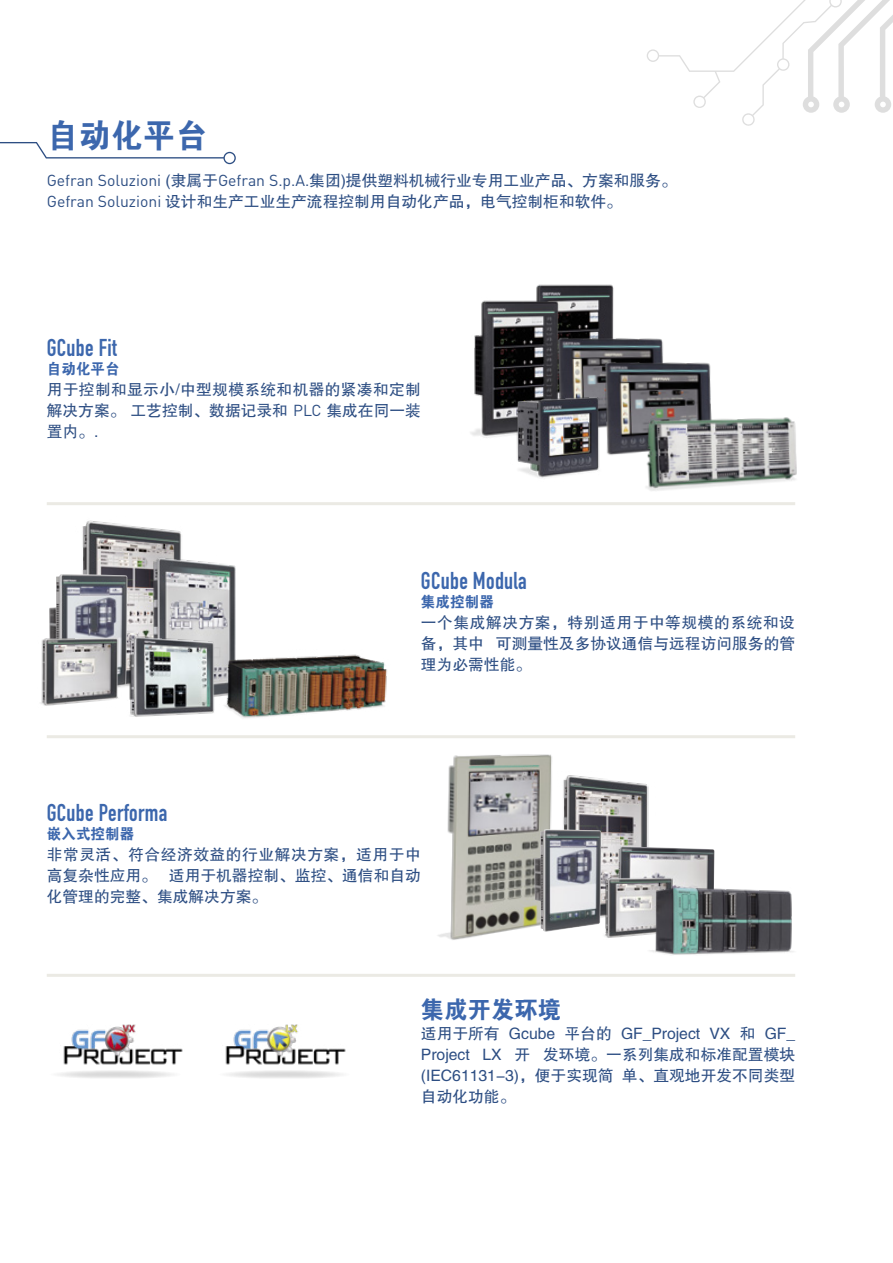
<style>
.page{position:relative;width:893px;height:1263px;background:#fff}
.page>*{position:absolute;margin:0;border:0;box-sizing:border-box;transform-origin:0 0}
.t1{font:33px "FZDHTJW GB1 0";letter-spacing:.015em;color:#3c67ad;scale:.96 1}
.t2{font:24px "DIN Engschrift";letter-spacing:.015em;color:#3c67ad;scale:.96 1}
.t3{font:24px "FZDHTJW GB1 0";letter-spacing:.015em;color:#3c67ad;scale:.96 1}
.t4{font:15.75px/21px "FZHTJW GB1 0";color:#2d4e83;text-align:justify}
.t5{font:15px "FZDHTJW GB1 0";letter-spacing:.015em;color:#3c67ad;scale:.96 1}
.s1{font-family:"DINOT"}
</style>
<div class="page">
<svg style="left:647px;top:0;width:246px;height:126px"></svg>
<svg style="left:0;top:142px;width:236px;height:22px"></svg>
<hr style="left:47px;top:502px;width:374px;height:3px;background:#ebeae4">
<hr style="left:421px;top:502px;width:374px;height:3px;background:#ebeae4">
<hr style="left:47px;top:735px;width:374px;height:3px;background:#ebeae4">
<hr style="left:421px;top:735px;width:374px;height:3px;background:#ebeae4">
<hr style="left:47px;top:974px;width:374px;height:3px;background:#ebeae4">
<hr style="left:421px;top:974px;width:374px;height:3px;background:#ebeae4">
<img style="left:536px;top:284px;width:78px;height:35px">
<img style="left:470px;top:288px;width:106px;height:150px">
<img style="left:538px;top:319px;width:125px;height:66px">
<img style="left:585px;top:343px;width:126px;height:112px">
<img style="left:511px;top:385px;width:95px;height:93px">
<img style="left:630px;top:406px;width:167px;height:85px">
<img style="left:82px;top:520px;width:100px;height:114px">
<img style="left:154px;top:555px;width:81px;height:142px">
<img style="left:127px;top:634px;width:89px;height:83px">
<img style="left:49px;top:574px;width:78px;height:113px">
<img style="left:220px;top:649px;width:167px;height:69px">
<img style="left:40px;top:636px;width:82px;height:70px">
<img style="left:438px;top:754px;width:114px;height:186px">
<img style="left:563px;top:775px;width:86px;height:143px">
<img style="left:618px;top:846px;width:96px;height:32px">
<img style="left:602px;top:878px;width:19px;height:60px">
<img style="left:534px;top:829px;width:67px;height:103px">
<img style="left:621px;top:877px;width:173px;height:78px">
<img style="left:63px;top:1025px;width:120px;height:40px">
<img style="left:225px;top:1025px;width:121px;height:40px">
<h1 class="t1" style="left:47px;top:118px;width:168px">自动化平台</h1>
<p class="t4" style="left:47px;top:171px;width:631px"><span class="s1">Gefran Soluzioni</span> (隶属于<span class="s1">Gefran S.p.A.</span>集团)提供塑料机械行业专用工业产品、方案和服务。<br><span class="s1">Gefran Soluzioni</span> 设计和生产工业生产流程控制用自动化产品，电气控制柜和软件。</p>
<h2 class="t2" style="left:47px;top:333px;width:74px">GCube Fit</h2>
<p class="t5" style="left:47px;top:360px;width:77px">自动化平台</p>
<p class="t4" style="left:47px;top:379px;width:376px">用于控制和显示小/中型规模系统和机器的紧凑和定制解决方案。 工艺控制、数据记录和 <span class="s1">PLC</span> 集成在同一装置内。.</p>
<h2 class="t2" style="left:421px;top:566px;width:112px">GCube Modula</h2>
<p class="t5" style="left:421px;top:594px;width:77px">集成控制器</p>
<p class="t4" style="left:421px;top:612px;width:376px">一个集成解决方案，特别适用于中等规模的系统和设备，其中 可测量性及多协议通信与远程访问服务的管理为必需性能。</p>
<h2 class="t2" style="left:47px;top:799px;width:127px">GCube Performa</h2>
<p class="t5" style="left:47px;top:826px;width:93px">嵌入式控制器</p>
<p class="t4" style="left:47px;top:844px;width:376px">非常灵活、符合经济效益的行业解决方案，适用于中高复杂性应用。 适用于机器控制、监控、通信和自动化管理的完整、集成解决方案。</p>
<h2 class="t3" style="left:421px;top:997px;width:147px">集成开发环境</h2>
<p class="t4" style="left:421px;top:1024px;width:376px">适用于所有 Gcube 平台的 GF_Project VX 和 GF_ Project LX 开 发环境。一系列集成和标准配置模块(IEC61131-3)，便于实现简 单、直观地开发不同类型自动化功能。</p>
</div>
